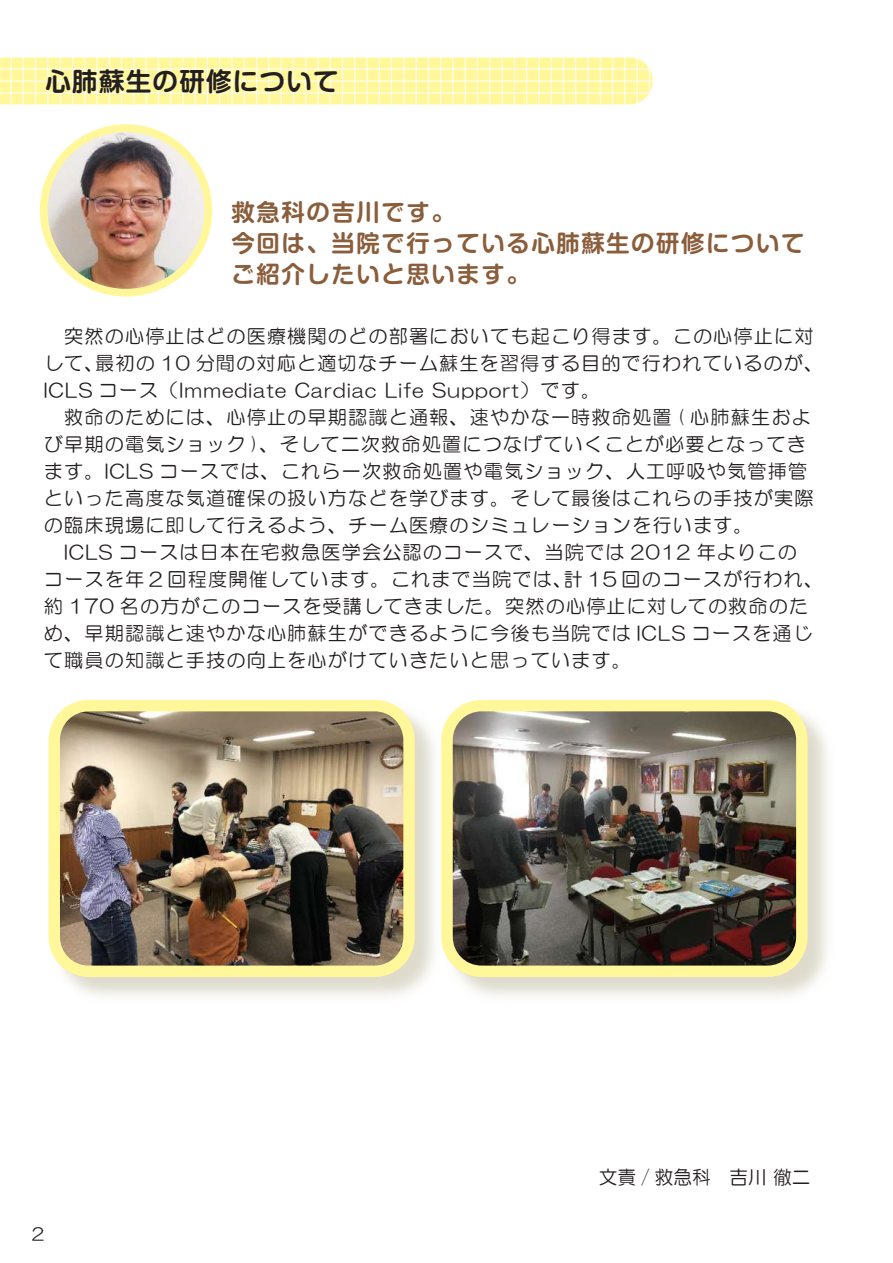
<style>
.page{position:relative;width:893px;height:1263px;background:#fff}
.page>*{position:absolute;margin:0;border:0;box-sizing:border-box;transform-origin:0 0}
.t1{font:700 25.5px "Shin M Go Pro De";letter-spacing:.05em;color:#231f20}
.t2{font:700 23.4px/31px "Shin M Go Pro De";letter-spacing:.07em;color:#8a5d3b}
.t3{font:19.2px/27px "HG Maru Gothic MPRO";letter-spacing:.06em;color:#231f20}
.t4{font:16.95px "HG Maru Gothic MPRO";color:#231f20}
</style>
<div class="page">
<svg style="left:0;top:58px;width:653px;height:46px"></svg>
<hr style="left:121px;top:57px;width:1px;height:47px;background:#fff">
<hr style="left:0;top:93px;width:653px;height:1px;background:#fff">
<hr style="left:0;top:81px;width:653px;height:1px;background:#fff">
<hr style="left:0;top:69px;width:653px;height:1px;background:#fff">
<hr style="left:134px;top:57px;width:1px;height:47px;background:#fff">
<hr style="left:146px;top:57px;width:1px;height:47px;background:#fff">
<hr style="left:158px;top:57px;width:1px;height:47px;background:#fff">
<hr style="left:84px;top:57px;width:1px;height:47px;background:#fff">
<hr style="left:97px;top:57px;width:1px;height:47px;background:#fff">
<hr style="left:109px;top:57px;width:1px;height:47px;background:#fff">
<hr style="left:48px;top:57px;width:1px;height:47px;background:#fff">
<hr style="left:60px;top:57px;width:1px;height:47px;background:#fff">
<hr style="left:72px;top:57px;width:1px;height:47px;background:#fff">
<hr style="left:11px;top:57px;width:1px;height:47px;background:#fff">
<hr style="left:23px;top:57px;width:1px;height:47px;background:#fff">
<hr style="left:35px;top:57px;width:1px;height:47px;background:#fff">
<hr style="left:170px;top:57px;width:1px;height:47px;background:#fff">
<hr style="left:183px;top:57px;width:1px;height:47px;background:#fff">
<hr style="left:195px;top:57px;width:1px;height:47px;background:#fff">
<hr style="left:207px;top:57px;width:1px;height:47px;background:#fff">
<hr style="left:219px;top:57px;width:1px;height:47px;background:#fff">
<hr style="left:232px;top:57px;width:1px;height:47px;background:#fff">
<hr style="left:244px;top:57px;width:1px;height:47px;background:#fff">
<hr style="left:256px;top:57px;width:1px;height:47px;background:#fff">
<hr style="left:269px;top:57px;width:1px;height:47px;background:#fff">
<hr style="left:281px;top:57px;width:1px;height:47px;background:#fff">
<hr style="left:293px;top:57px;width:1px;height:47px;background:#fff">
<hr style="left:305px;top:57px;width:1px;height:47px;background:#fff">
<hr style="left:318px;top:57px;width:1px;height:47px;background:#fff">
<hr style="left:330px;top:57px;width:1px;height:47px;background:#fff">
<hr style="left:342px;top:57px;width:1px;height:47px;background:#fff">
<hr style="left:355px;top:57px;width:1px;height:47px;background:#fff">
<hr style="left:367px;top:57px;width:1px;height:47px;background:#fff">
<hr style="left:379px;top:57px;width:1px;height:47px;background:#fff">
<hr style="left:391px;top:57px;width:1px;height:47px;background:#fff">
<hr style="left:404px;top:57px;width:1px;height:47px;background:#fff">
<hr style="left:416px;top:57px;width:1px;height:47px;background:#fff">
<hr style="left:428px;top:57px;width:1px;height:47px;background:#fff">
<hr style="left:440px;top:57px;width:1px;height:47px;background:#fff">
<hr style="left:453px;top:57px;width:1px;height:47px;background:#fff">
<hr style="left:465px;top:57px;width:1px;height:47px;background:#fff">
<hr style="left:477px;top:57px;width:1px;height:47px;background:#fff">
<hr style="left:490px;top:57px;width:1px;height:47px;background:#fff">
<hr style="left:502px;top:57px;width:1px;height:47px;background:#fff">
<hr style="left:514px;top:57px;width:1px;height:47px;background:#fff">
<hr style="left:526px;top:57px;width:1px;height:47px;background:#fff">
<hr style="left:539px;top:57px;width:1px;height:47px;background:#fff">
<hr style="left:551px;top:57px;width:1px;height:47px;background:#fff">
<hr style="left:563px;top:57px;width:1px;height:47px;background:#fff">
<hr style="left:575px;top:57px;width:1px;height:47px;background:#fff">
<hr style="left:588px;top:57px;width:1px;height:47px;background:#fff">
<hr style="left:600px;top:57px;width:1px;height:47px;background:#fff">
<hr style="left:612px;top:57px;width:1px;height:47px;background:#fff">
<hr style="left:625px;top:57px;width:1px;height:47px;background:#fff">
<hr style="left:637px;top:57px;width:1px;height:47px;background:#fff">
<hr style="left:649px;top:57px;width:1px;height:47px;background:#fff">
<img style="left:56px;top:707px;width:353px;height:264px">
<div style="left:49px;top:700px;width:366px;height:277px;border:11px solid #fff79a;border-radius:34px"></div>
<img style="left:456px;top:714px;width:371px;height:282px">
<img style="left:453px;top:712px;width:349px;height:259px">
<div style="left:441px;top:700px;width:366px;height:277px;border:11px solid #fff79a;border-radius:34px"></div>
<img style="left:44px;top:128px;width:164px;height:165px;border-radius:82px">
<div style="left:40px;top:124px;width:172px;height:173px;border:8px solid #fff79a;border-radius:50%"></div>
<h1 class="t1" style="left:45px;top:61px;width:295px">心肺蘇生の研修について</h1>
<p class="t2" style="left:232px;top:194px;width:574px">救急科の吉川です。<br>今回は、当院で行っている心肺蘇生の研修についてご紹介したいと思います。</p>
<p class="t3" style="left:44px;top:322px;width:781px">　突然の心停止はどの医療機関のどの部署においても起こり得ます。この心停止に対して、最初の 10 分間の対応と適切なチーム蘇生を習得する目的で行われているのが、ICLS コース（Immediate Cardiac Life Support）です。<br>　救命のためには、心停止の早期認識と通報、速やかな一時救命処置 ( 心肺蘇生および早期の電気ショック )、そして二次救命処置につなげていくことが必要となってきます。ICLS コースでは、これら一次救命処置や電気ショック、人工呼吸や気管挿管といった高度な気道確保の扱い方などを学びます。そして最後はこれらの手技が実際の臨床現場に即して行えるよう、チーム医療のシミュレーションを行います。　ICLS コースは日本在宅救急医学会公認のコースで、当院では 2012 年よりこの<br>コースを年 2 回程度開催しています。これまで当院では、計 15 回のコースが行われ、約 170 名の方がこのコースを受講してきました。突然の心停止に対しての救命のため、早期認識と速やかな心肺蘇生ができるように今後も当院では ICLS コースを通じて職員の知識と手技の向上を心がけていきたいと思っています。</p>
<p class="t4" style="left:32px;top:1225px;width:14px">2</p>
<p class="t3" style="left:599px;top:1163px;width:213px">文責 / 救急科　吉川 徹二</p>
</div>
